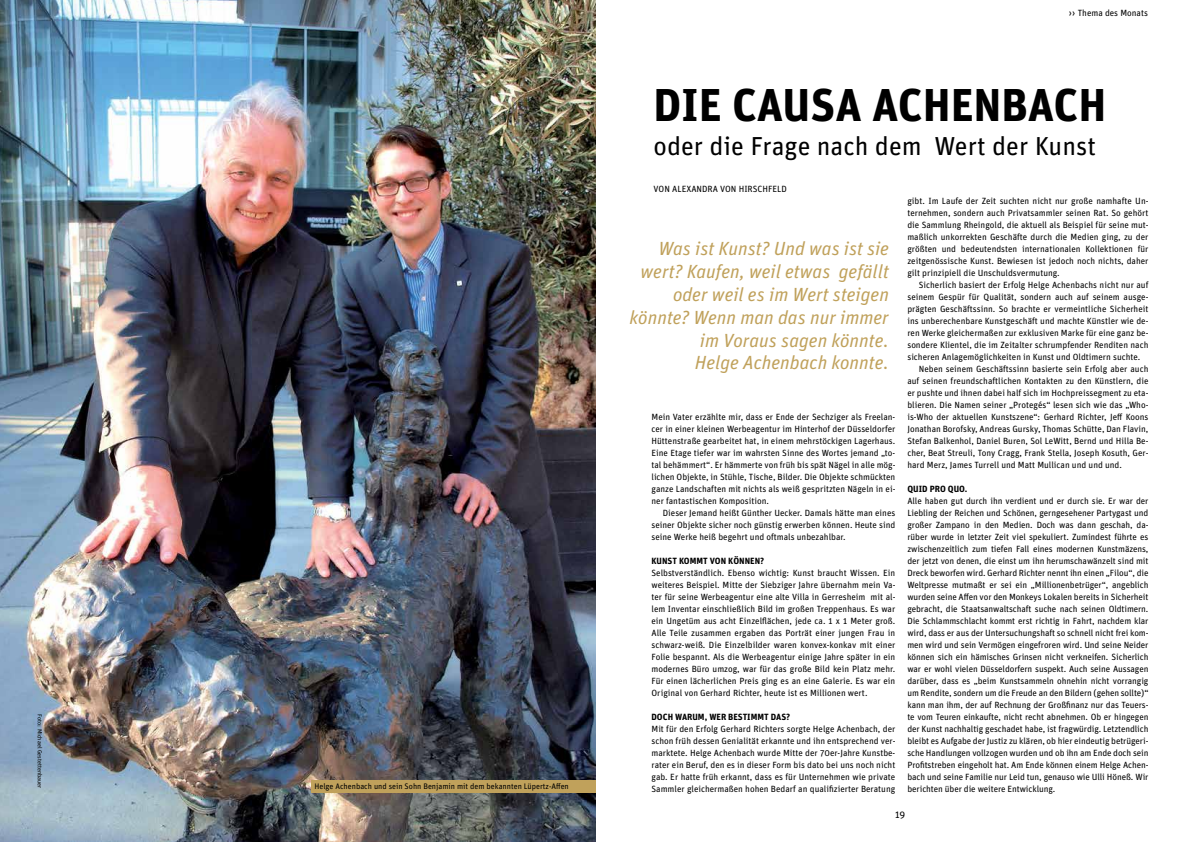
<style>
.page{position:relative;width:1191px;height:842px;background:#fff}
.page>*{position:absolute;margin:0;border:0;box-sizing:border-box;transform-origin:0 0}
.t1{font:700 46px "Unit";color:#000}
.t2{font:26px "Unit";color:#000}
.t3{font:19px/22.8px "Unit Regular Italic LF";color:#c0a15b;text-align:right}
.t4{font:10px "Unit";color:#000}
.t5{font:9px/12px "Unit";color:#000;text-align:justify}
.t6{font:700 9px "Unit";color:#000}
.t7{font:8px "Unit";color:#000}
.t8{font:6px "Unit";color:#000}
.s1{font-size:10px}
</style>
<div class="page">
<img style="left:0;top:0;width:595px;height:842px">
<div style="left:310px;top:780px;width:285px;height:12px;background:#c0a15b"></div>
<p class="t8" style="left:43px;top:714px;width:76px;rotate:90deg">Foto: Michael Gestettenbauer</p>
<p class="t7" style="left:314px;top:782px;width:256px">Helge Achenbach und sein Sohn Benjamin mit dem bekannten Lüpertz-Affen</p>
<p class="t5" style="left:1069px;top:7px;width:80px"><span class="s1">››</span> Thema des Monats</p>
<h1 class="t1" style="left:653px;top:77px;width:448px">DIE CAUSA ACHENBACH</h1>
<h2 class="t2" style="left:653px;top:131px;width:444px">oder die Frage nach dem Wert der Kunst</h2>
<p class="t5" style="left:653px;top:183px;width:7px">von</p>
<p class="t5" style="left:672px;top:183px;width:12px">Alexandra</p>
<p class="t5" style="left:720px;top:183px;width:7px">von</p>
<p class="t5" style="left:738px;top:183px;width:12px">Hirschfeld</p>
<h3 class="t3" style="left:629px;top:237px;width:261px">Was ist Kunst? Und was ist sie wert? Kaufen, weil etwas gefällt oder weil es im Wert steigen könnte? Wenn man das nur immer im Voraus sagen könnte.<br>Helge Achenbach konnte.</h3>
<p class="t5" style="left:651px;top:411px;width:245px">Mein Vater erzählte mir, dass er Ende der Sechziger als Freelan&shy;cer in einer kleinen Werbeagentur im Hinterhof der Düsseldorfer Hüttenstraße gearbeitet hat, in einem mehrstöckigen Lagerhaus.<br>Eine Etage tiefer war im wahrsten Sinne des Wortes jemand „to&shy;tal behämmert“. Er hämmerte von früh bis spät Nägel in alle mög&shy;lichen Objekte, in Stühle, Tische, Bilder. Die Objekte schmückten ganze Landschaften mit nichts als weiß gespritzten Nägeln in ei&shy;ner fantastischen Komposition.</p>
<p class="t5" style="left:651px;top:507px;width:245px;text-indent:11px">Dieser Jemand heißt Günther Uecker. Damals hätte man eines seiner Objekte sicher noch günstig erwerben können. Heute sind seine Werke heiß begehrt und oftmals unbezahlbar.</p>
<p class="t6" style="left:651px;top:555px;width:114px">KUNST KOMMT VON KÖNNEN?</p>
<p class="t5" style="left:651px;top:567px;width:245px">Selbstverständlich. Ebenso wichtig: Kunst braucht Wissen. Ein weiteres Beispiel. Mitte der Siebziger Jahre übernahm mein Va&shy;ter für seine Werbeagentur eine alte Villa in Gerresheim mit al&shy;lem Inventar einschließlich Bild im großen Treppenhaus. Es war ein Ungetüm aus acht Einzelflächen, jede ca. 1 x 1 Meter groß.<br>Alle Teile zusammen ergaben das Porträt einer jungen Frau in schwarz-weiß. Die Einzelbilder waren konvex-konkav mit einer Folie bespannt. Als die Werbeagentur einige Jahre später in ein modernes Büro umzog, war für das große Bild kein Platz mehr.<br>Für einen lächerlichen Preis ging es an eine Galerie. Es war ein Original von Gerhard Richter, heute ist es Millionen wert.</p>
<p class="t6" style="left:651px;top:711px;width:140px">DOCH WARUM, WER BESTIMMT DAS?</p>
<p class="t5" style="left:651px;top:723px;width:245px">Mit für den Erfolg Gerhard Richters sorgte Helge Achenbach, der schon früh dessen Genialität erkannte und ihn entsprechend ver&shy;marktete. Helge Achenbach wurde Mitte der 70er-Jahre Kunstbe&shy;rater ein Beruf, den es in dieser Form bis dato bei uns noch nicht gab. Er hatte früh erkannt, dass es für Unternehmen wie private Sammler gleichermaßen hohen Bedarf an qualifizierter Beratung</p>
<p class="t5" style="left:907px;top:195px;width:242px">gibt. Im Laufe der Zeit suchten nicht nur große namhafte Un&shy;ternehmen, sondern auch Privatsammler seinen Rat. So gehört die Sammlung Rheingold, die aktuell als Beispiel für seine mut&shy;maßlich unkorrekten Geschäfte durch die Medien ging, zu der größten und bedeutendsten internationalen Kollektionen für zeitgenössische Kunst. Bewiesen ist jedoch noch nichts, daher gilt prinzipiell die Unschuldsvermutung.</p>
<p class="t5" style="left:918px;top:279px;width:231px">Sicherlich basiert der Erfolg Helge Achenbachs nicht nur auf</p>
<p class="t5" style="left:907px;top:291px;width:242px">seinem Gespür für Qualität, sondern auch auf seinem ausge-</p>
<p class="t5" style="left:907px;top:303px;width:242px">prägten Geschäftssinn. So brachte er vermeintliche Sicherheit</p>
<p class="t5" style="left:907px;top:315px;width:242px">ins unberechenbare Kunstgeschäft und machte Künstler wie de-</p>
<p class="t5" style="left:907px;top:327px;width:242px">ren Werke gleichermaßen zur exklusiven Marke für eine ganz be-</p>
<p class="t5" style="left:907px;top:339px;width:242px">sondere Klientel, die im Zeitalter schrumpfender Renditen nach</p>
<p class="t5" style="left:907px;top:351px;width:234px">sicheren Anlagemöglichkeiten in Kunst und Oldtimern suchte.</p>
<p class="t5" style="left:918px;top:363px;width:231px">Neben seinem Geschäftssinn basierte sein Erfolg aber auch</p>
<p class="t5" style="left:907px;top:375px;width:242px">auf seinen freundschaftlichen Kontakten zu den Künstlern, die</p>
<p class="t5" style="left:907px;top:387px;width:242px">er pushte und ihnen dabei half sich im Hochpreissegment zu eta-</p>
<p class="t5" style="left:907px;top:399px;width:242px">blieren. Die Namen seiner „Protegés“ lesen sich wie das „Who-</p>
<p class="t5" style="left:907px;top:411px;width:242px">is-Who der aktuellen Kunstszene“: Gerhard Richter, Jeff Koons</p>
<p class="t5" style="left:907px;top:423px;width:242px">Jonathan Borofsky, Andreas Gursky, Thomas Schütte, Dan Flavin,</p>
<p class="t5" style="left:907px;top:435px;width:242px">Stefan Balkenhol, Daniel Buren, Sol LeWitt, Bernd und Hilla Be-</p>
<p class="t5" style="left:907px;top:447px;width:242px">cher, Beat Streuli, Tony Cragg, Frank Stella, Joseph Kosuth, Ger-</p>
<p class="t5" style="left:907px;top:459px;width:216px">hard Merz, James Turrell und Matt Mullican und und und.</p>
<p class="t6" style="left:907px;top:483px;width:61px">QUID PRO QUO.</p>
<p class="t5" style="left:907px;top:495px;width:242px">Alle haben gut durch ihn verdient und er durch sie. Er war der Liebling der Reichen und Schönen, gerngesehener Partygast und großer Zampano in den Medien. Doch was dann geschah, da&shy;rüber wurde in letzter Zeit viel spekuliert. Zumindest führte es zwischenzeitlich zum tiefen Fall eines modernen Kunstmäzens, der jetzt von denen, die einst um ihn herumschawänzelt sind mit Dreck beworfen wird. Gerhard Richter nennt ihn einen „Filou“, die Weltpresse mutmaßt er sei ein „Millionenbetrüger“, angeblich wurden seine Affen vor den Monkeys Lokalen bereits in Sicherheit gebracht, die Staatsanwaltschaft suche nach seinen Oldtimern.<br>Die Schlammschlacht kommt erst richtig in Fahrt, nachdem klar wird, dass er aus der Untersuchungshaft so schnell nicht frei kom&shy;men wird und sein Vermögen eingefroren wird. Und seine Neider können sich ein hämisches Grinsen nicht verkneifen. Sicherlich war er wohl vielen Düsseldorfern suspekt. Auch seine Aussagen darüber, dass es „beim Kunstsammeln ohnehin nicht vorrangig um Rendite, sondern um die Freude an den Bildern (gehen sollte)“ kann man ihm, der auf Rechnung der Großfinanz nur das Teuers&shy;te vom Teuren einkaufte, nicht recht abnehmen. Ob er hingegen der Kunst nachhaltig geschadet habe, ist fragwürdig. Letztendlich bleibt es Aufgabe der Justiz zu klären, ob hier eindeutig betrügeri&shy;sche Handlungen vollzogen wurden und ob ihn am Ende doch sein Profitstreben eingeholt hat. Am Ende können einem Helge Achen&shy;bach und seine Familie nur Leid tun, genauso wie Ulli Höneß. Wir berichten über die weitere Entwicklung.</p>
<p class="t4" style="left:895px;top:809px;width:12px">19</p>
</div>
